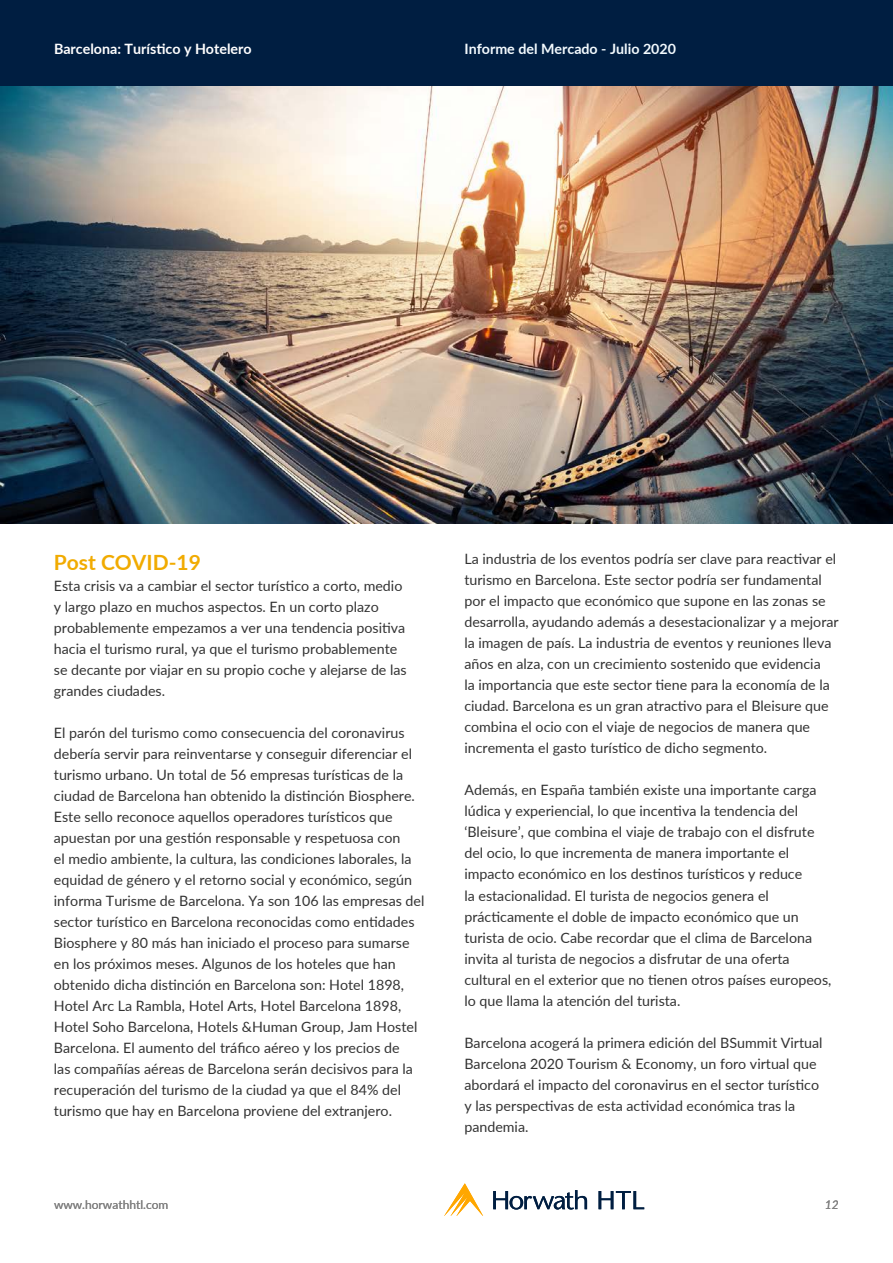
<style>
.page{position:relative;width:893px;height:1263px;background:#fff}
.page>*{position:absolute;margin:0;border:0;box-sizing:border-box;transform-origin:0 0}
.t1{font:700 21px "Lato";color:#f1ab00}
.t2{font:14.25px/21px "Lato";color:#333}
.t3{font:700 14.25px "Lato";color:#fff}
.t4{font:700 14.25px "Lato";color:#f3fafe}
.t5{font:12px "Lato";color:#808080}
.t6{font:italic 12px "Lato";color:#808080}
</style>
<div class="page">
<img style="left:0;top:85px;width:893px;height:438px">
<div style="left:0;top:0;width:893px;height:85px;background:#001e41"></div>
<svg style="left:444px;top:1183px;width:39px;height:32px"></svg>
<svg style="left:493px;top:1190px;width:94px;height:19px"></svg>
<svg style="left:599px;top:1191px;width:45px;height:18px"></svg>
<p class="t3" style="left:54px;top:38px;width:199px">Barcelona: Turístico y Hotelero</p>
<p class="t4" style="left:464px;top:38px;width:213px">Informe del Mercado - Julio 2020</p>
<p class="t1" style="left:54px;top:547px;width:148px">Post COVID-19</p>
<p class="t2" style="left:54px;top:574px;width:354px">Esta crisis va a cambiar el sector turístico a corto, medio y largo plazo en muchos aspectos. En un corto plazo probablemente empezamos a ver una tendencia positiva hacia el turismo rural, ya que el turismo probablemente se decante por viajar en su propio coche y alejarse de las grandes ciudades.</p>
<p class="t2" style="left:54px;top:721px;width:372px">El parón del turismo como consecuencia del coronavirus debería servir para reinventarse y conseguir diferenciar el turismo urbano. Un total de 56 empresas turísticas de la ciudad de Barcelona han obtenido la distinción Biosphere.<br>Este sello reconoce aquellos operadores turísticos que apuestan por una gestión responsable y respetuosa con<br>el medio ambiente, la cultura, las condiciones laborales, la equidad de género y el retorno social y económico, según informa Turisme de Barcelona. Ya son 106 las empresas del sector turístico en Barcelona reconocidas como entidades Biosphere y 80 más han iniciado el proceso para sumarse en los próximos meses. Algunos de los hoteles que han obtenido dicha distinción en Barcelona son: Hotel 1898, Hotel Arc La Rambla, Hotel Arts, Hotel Barcelona 1898, Hotel Soho Barcelona, Hotels &amp;Human Group, Jam Hostel Barcelona. El aumento del tráfico aéreo y los precios de<br>las compañías aéreas de Barcelona serán decisivos para la recuperación del turismo de la ciudad ya que el 84% del turismo que hay en Barcelona proviene del extranjero.</p>
<p class="t2" style="left:464px;top:548px;width:376px">La industria de los eventos podría ser clave para reactivar el turismo en Barcelona. Este sector podría ser fundamental por el impacto que económico que supone en las zonas se desarrolla, ayudando además a desestacionalizar y a mejorar la imagen de país. La industria de eventos y reuniones lleva años en alza, con un crecimiento sostenido que evidencia<br>la importancia que este sector tiene para la economía de la ciudad. Barcelona es un gran atractivo para el Bleisure que combina el ocio con el viaje de negocios de manera que incrementa el gasto turístico de dicho segmento.</p>
<p class="t2" style="left:464px;top:779px;width:368px">Además, en España también existe una importante carga lúdica y experiencial, lo que incentiva la tendencia del ‘Bleisure’, que combina el viaje de trabajo con el disfrute del ocio, lo que incrementa de manera importante el impacto económico en los destinos turísticos y reduce<br>la estacionalidad. El turista de negocios genera el prácticamente el doble de impacto económico que un turista de ocio. Cabe recordar que el clima de Barcelona invita al turista de negocios a disfrutar de una oferta cultural en el exterior que no tienen otros países europeos, lo que llama la atención del turista.</p>
<p class="t2" style="left:464px;top:1031px;width:360px">Barcelona acogerá la primera edición del BSummit Virtual Barcelona 2020 Tourism &amp; Economy, un foro virtual que abordará el impacto del coronavirus en el sector turístico y las perspectivas de esta actividad económica tras la pandemia.</p>
<p class="t5" style="left:54px;top:1196px;width:116px">www.horwathhtl.com</p>
<p class="t6" style="left:825px;top:1196px;width:15px">12</p>
</div>
